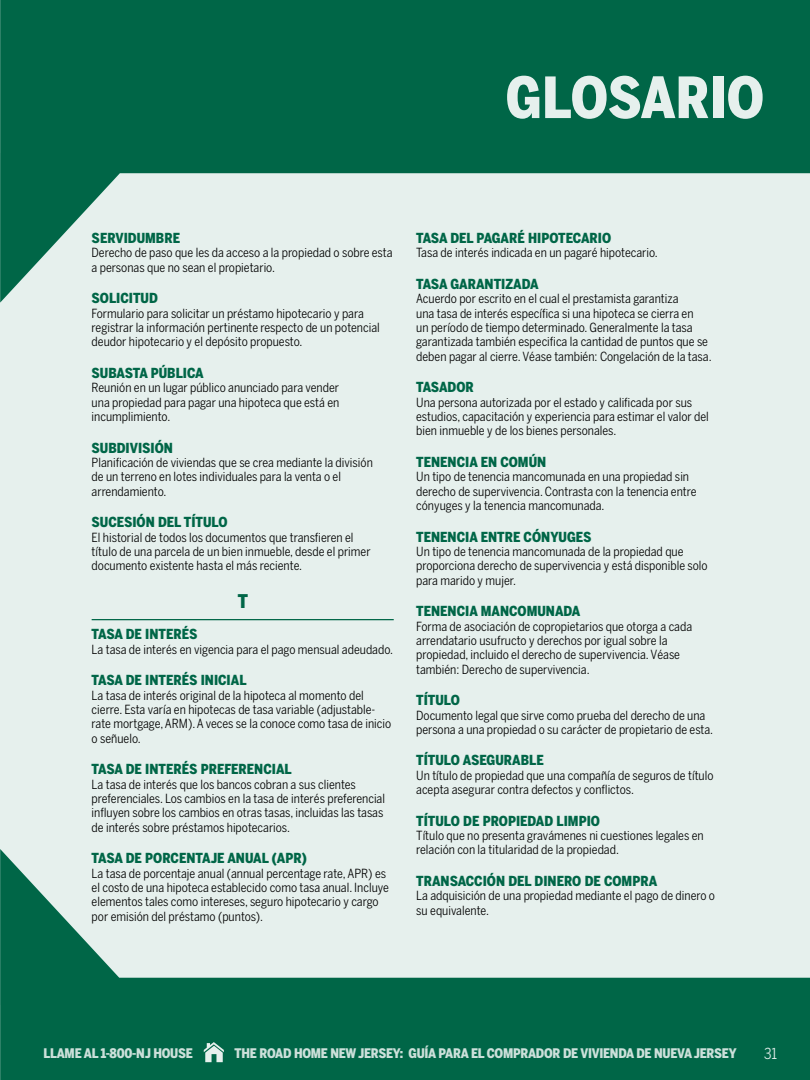
<style>
.page{position:relative;width:810px;height:1080px;background:#fff}
.page>*{position:absolute;margin:0;border:0;box-sizing:border-box;transform-origin:0 0}
.t1{font:900 56.25px "Benton Sans Cond";color:#e6f0ed}
.t2{font:900 18.75px "Benton Sans Cond";color:#006647}
.t3{font:15px "Benton Sans Cond";color:#e6f0ed}
.t4{font:900 13.75px "Benton Sans Cond";color:#006647}
.t5{font:900 13.12px "Benton Sans Cond";letter-spacing:-.02em;color:#cce0da}
.t6{font:12.5px/14.4px "Benton Sans Cond";color:#000}
</style>
<div class="page">
<div style="left:0;top:153px;width:810px;height:852px;background:#e6f0ed"></div>
<svg style="left:0;top:849px;width:810px;height:231px"></svg>
<svg style="left:0;top:0;width:810px;height:303px;fill:#006647"></svg>
<svg style="left:204px;top:1042px;width:20px;height:20px"></svg>
<hr style="left:92px;top:619px;width:302px;height:1px;background:#006647">
<h1 class="t1" style="left:506px;top:64px;width:260px">GLOSARIO</h1>
<p class="t4" style="left:92px;top:230px;width:90px">SERVIDUMBRE</p>
<p class="t6" style="left:92px;top:246px;width:302px">Derecho de paso que les da acceso a la propiedad o sobre esta a personas que no sean el propietario.</p>
<p class="t4" style="left:92px;top:290px;width:68px">SOLICITUD</p>
<p class="t6" style="left:92px;top:306px;width:290px">Formulario para solicitar un préstamo hipotecario y para registrar la información pertinente respecto de un potencial deudor hipotecario y el depósito propuesto.</p>
<p class="t4" style="left:92px;top:365px;width:114px">SUBASTA PÚBLICA</p>
<p class="t6" style="left:92px;top:380px;width:249px;text-align:justify">Reunión en un lugar público anunciado para vender una propiedad para pagar una hipoteca que está en incumplimiento.</p>
<p class="t4" style="left:92px;top:439px;width:83px">SUBDIVISIÓN</p>
<p class="t6" style="left:92px;top:455px;width:283px">Planificación de viviendas que se crea mediante la división de un terreno en lotes individuales para la venta o el arrendamiento.</p>
<p class="t4" style="left:92px;top:514px;width:138px">SUCESIÓN DEL TÍTULO</p>
<p class="t6" style="left:92px;top:530px;width:280px">El historial de todos los documentos que transfieren el título de una parcela de un bien inmueble, desde el primer documento existente hasta el más reciente.</p>
<h2 class="t2" style="left:238px;top:590px;width:12px">T</h2>
<p class="t4" style="left:92px;top:626px;width:107px">TASA DE INTERÉS</p>
<p class="t6" style="left:92px;top:642px;width:303px">La tasa de interés en vigencia para el pago mensual adeudado.</p>
<p class="t4" style="left:92px;top:672px;width:156px">TASA DE INTERÉS INICIAL</p>
<p class="t6" style="left:92px;top:688px;width:301px">La tasa de interés original de la hipoteca al momento del cierre. Esta varía en hipotecas de tasa variable (adjustable&shy;rate mortgage, ARM). A veces se la conoce como tasa de inicio o señuelo.</p>
<p class="t4" style="left:92px;top:761px;width:202px">TASA DE INTERÉS PREFERENCIAL</p>
<p class="t6" style="left:92px;top:777px;width:295px">La tasa de interés que los bancos cobran a sus clientes preferenciales. Los cambios en la tasa de interés preferencial influyen sobre los cambios en otras tasas, incluidas las tasas de interés sobre préstamos hipotecarios.</p>
<p class="t4" style="left:92px;top:850px;width:217px">TASA DE PORCENTAJE ANUAL (APR)</p>
<p class="t6" style="left:92px;top:866px;width:299px">La tasa de porcentaje anual (annual percentage rate, APR) es el costo de una hipoteca establecido como tasa anual. Incluye elementos tales como intereses, seguro hipotecario y cargo por emisión del préstamo (puntos).</p>
<p class="t4" style="left:416px;top:230px;width:196px">TASA DEL PAGARÉ HIPOTECARIO</p>
<p class="t6" style="left:416px;top:246px;width:243px">Tasa de interés indicada en un pagaré hipotecario.</p>
<p class="t4" style="left:416px;top:276px;width:124px">TASA GARANTIZADA</p>
<p class="t6" style="left:416px;top:291px;width:297px">Acuerdo por escrito en el cual el prestamista garantiza<br>una tasa de interés específica si una hipoteca se cierra en<br>un período de tiempo determinado. Generalmente la tasa garantizada también especifica la cantidad de puntos que se deben pagar al cierre. Véase también: Congelación de la tasa.</p>
<p class="t4" style="left:416px;top:379px;width:59px">TASADOR</p>
<p class="t6" style="left:416px;top:395px;width:294px">Una persona autorizada por el estado y calificada por sus estudios, capacitación y experiencia para estimar el valor del bien inmueble y de los bienes personales.</p>
<p class="t4" style="left:416px;top:454px;width:132px">TENENCIA EN COMÚN</p>
<p class="t6" style="left:416px;top:469px;width:282px">Un tipo de tenencia mancomunada en una propiedad sin derecho de supervivencia. Contrasta con la tenencia entre cónyuges y la tenencia mancomunada.</p>
<p class="t4" style="left:416px;top:528px;width:177px">TENENCIA ENTRE CÓNYUGES</p>
<p class="t6" style="left:416px;top:544px;width:293px">Un tipo de tenencia mancomunada de la propiedad que proporciona derecho de supervivencia y está disponible solo para marido y mujer.</p>
<p class="t4" style="left:416px;top:603px;width:166px">TENENCIA MANCOMUNADA</p>
<p class="t6" style="left:416px;top:619px;width:277px">Forma de asociación de copropietarios que otorga a cada arrendatario usufructo y derechos por igual sobre la propiedad, incluido el derecho de supervivencia. Véase también: Derecho de supervivencia.</p>
<p class="t4" style="left:416px;top:692px;width:45px">TÍTULO</p>
<p class="t6" style="left:416px;top:708px;width:298px">Documento legal que sirve como prueba del derecho de una persona a una propiedad o su carácter de propietario de esta.</p>
<p class="t4" style="left:416px;top:752px;width:129px">TÍTULO ASEGURABLE</p>
<p class="t6" style="left:416px;top:768px;width:299px">Un título de propiedad que una compañía de seguros de título acepta asegurar contra defectos y conflictos.</p>
<p class="t4" style="left:416px;top:813px;width:185px">TÍTULO DE PROPIEDAD LIMPIO</p>
<p class="t6" style="left:416px;top:828px;width:289px">Título que no presenta gravámenes ni cuestiones legales en relación con la titularidad de la propiedad.</p>
<p class="t4" style="left:416px;top:873px;width:243px">TRANSACCIÓN DEL DINERO DE COMPRA</p>
<p class="t6" style="left:416px;top:888px;width:300px">La adquisición de una propiedad mediante el pago de dinero o su equivalente.</p>
<p class="t5" style="left:43px;top:1045px;width:151px">LLAME AL 1-800-NJ HOUSE</p>
<p class="t5" style="left:235px;top:1045px;width:503px">THE ROAD HOME NEW JERSEY: GUÍA PARA EL COMPRADOR DE VIVIENDA DE NUEVA JERSEY</p>
<p class="t3" style="left:764px;top:1045px;width:15px">31</p>
</div>
